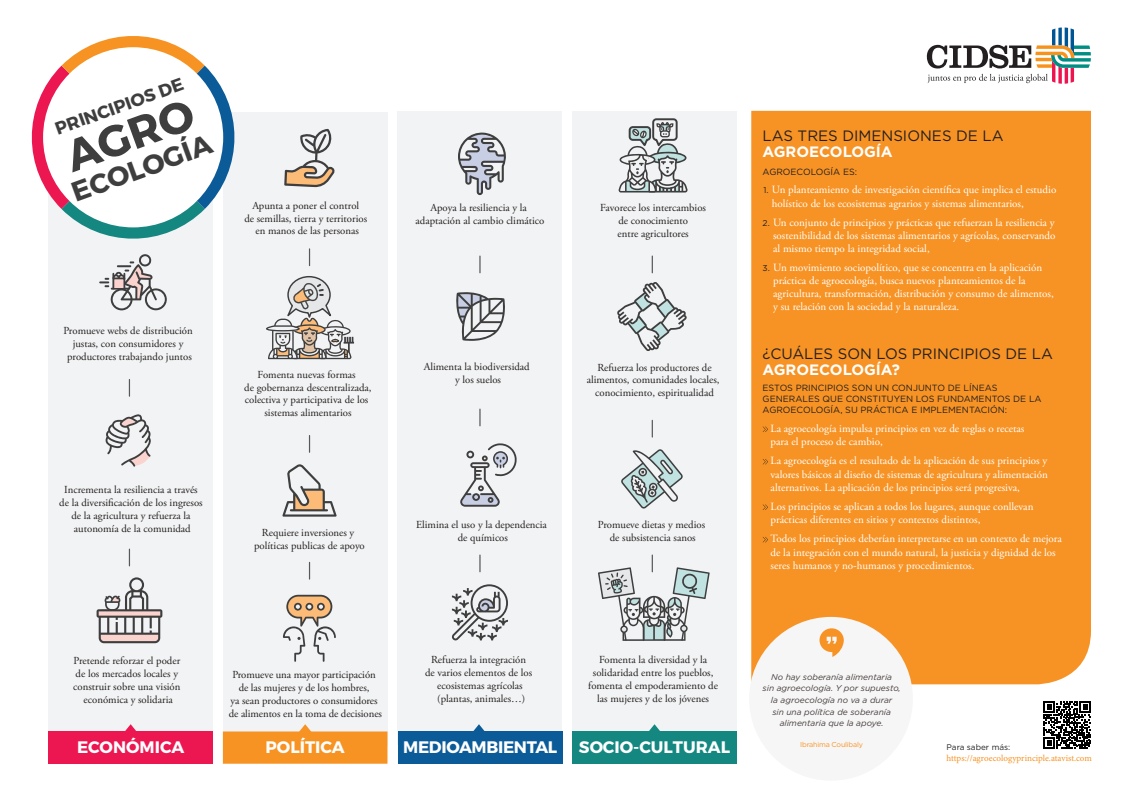
<style>
.page{position:relative;width:1134px;height:794px;background:#fff}
.page>*{position:absolute;margin:0;border:0;box-sizing:border-box;transform-origin:0 0}
.t1{font:700 44.1px "Montserrat";color:#3e3e3f}
.t2{font:700 27.5px "Montserrat";color:#3e3e3f}
.t3{font:700 17.7px "Montserrat";color:#3e3e3f}
.t4{font:700 16.7px "Montserrat";color:#fff}
.t5{font:700 16.7px "Montserrat";letter-spacing:-.02em;color:#fff}
.t6{font:15px "Gotham";color:#231f20}
.t7{font:700 15px "Gotham";color:#fff}
.t8{font:11px/13.2px "Adobe Garamond Pro";color:#fff}
.t9{font:10.7px/12.9px "Adobe Garamond Pro";color:#231f20;text-align:center}
.t10{font:9.1px "Minion Pro";color:#f79324}
.t11{font:9px/10.8px "Gotham";color:#231f20}
.t12{font:italic 8.4px/11.6px "Gotham";color:#453a3a;text-align:center}
.t13{font:8.1px "Gotham";color:#231f20}
.t14{font:7.1px "Gotham";letter-spacing:-.025em;color:#f79324}
.s1{font-family:"Gotham";font-size:8.5px;color:#231f20}
</style>
<div class="page">
<div style="left:751px;top:111px;width:340px;height:573px;background:#f79324"></div>
<svg style="left:763px;top:426px;width:5px;height:6px"></svg>
<svg style="left:763px;top:459px;width:5px;height:5px"></svg>
<svg style="left:763px;top:504px;width:5px;height:6px"></svg>
<svg style="left:763px;top:537px;width:5px;height:5px"></svg>
<div style="left:48px;top:111px;width:165px;height:633px;background:#f2f3f4"></div>
<div style="left:48px;top:731px;width:165px;height:32px;background:#ec1651"></div>
<svg style="left:125px;top:724px;width:11px;height:7px"></svg>
<svg style="left:129px;top:379px;width:1px;height:17px"></svg>
<svg style="left:129px;top:549px;width:1px;height:17px"></svg>
<svg style="left:99px;top:254px;width:68px;height:56px"></svg>
<div style="left:113px;top:278px;width:11px;height:10px;background:#fbd3ce"></div>
<div style="left:112px;top:277px;width:13px;height:12px;border:2px solid #3e3e3f"></div>
<svg style="left:105px;top:414px;width:46px;height:52px"></svg>
<svg style="left:97px;top:577px;width:65px;height:66px"></svg>
<div style="left:223px;top:112px;width:164px;height:633px;background:#f2f3f4"></div>
<svg style="left:282px;top:464px;width:55px;height:52px"></svg>
<svg style="left:283px;top:595px;width:53px;height:67px"></svg>
<svg style="left:284px;top:129px;width:51px;height:58px"></svg>
<svg style="left:309px;top:249px;width:1px;height:17px"></svg>
<svg style="left:309px;top:435px;width:1px;height:17px"></svg>
<svg style="left:309px;top:562px;width:1px;height:17px"></svg>
<svg style="left:223px;top:724px;width:164px;height:39px"></svg>
<svg style="left:31px;top:36px;width:204px;height:203px"></svg>
<div style="left:43px;top:47px;width:180px;height:180px;background:#fff;border-radius:50%"></div>
<div style="left:398px;top:111px;width:164px;height:633px;background:#f2f3f4"></div>
<div style="left:398px;top:731px;width:164px;height:32px;background:#0c5b99"></div>
<svg style="left:479px;top:256px;width:2px;height:17px"></svg>
<svg style="left:479px;top:409px;width:2px;height:17px"></svg>
<svg style="left:479px;top:555px;width:2px;height:17px"></svg>
<svg style="left:458px;top:132px;width:48px;height:63px"></svg>
<svg style="left:456px;top:292px;width:49px;height:49px"></svg>
<svg style="left:452px;top:584px;width:56px;height:56px"></svg>
<svg style="left:473px;top:724px;width:12px;height:7px"></svg>
<svg style="left:460px;top:443px;width:57px;height:64px"></svg>
<svg style="left:266px;top:276px;width:88px;height:83px"></svg>
<div style="left:572px;top:111px;width:165px;height:633px;background:#f2f3f4"></div>
<div style="left:572px;top:731px;width:165px;height:32px;background:#148781"></div>
<svg style="left:652px;top:256px;width:1px;height:17px"></svg>
<svg style="left:652px;top:420px;width:1px;height:17px"></svg>
<svg style="left:617px;top:282px;width:70px;height:69px"></svg>
<svg style="left:621px;top:449px;width:62px;height:59px"></svg>
<svg style="left:649px;top:724px;width:11px;height:7px"></svg>
<div style="left:652px;top:118px;width:26px;height:23px;border:2px solid #3e3e3f;border-radius:3px"></div>
<svg style="left:618px;top:122px;width:69px;height:70px"></svg>
<svg style="left:598px;top:555px;width:112px;height:86px"></svg>
<svg style="left:927px;top:27px;width:164px;height:57px"></svg>
<svg style="left:1043px;top:701px;width:48px;height:48px"></svg>
<div style="left:749px;top:617px;width:164px;height:163px;background:#f6f6f6;border-radius:50%"></div>
<svg style="left:819px;top:628px;width:25px;height:29px"></svg>
<p class="t3" style="left:52px;top:119px;width:137px;rotate:-20deg">PRINCIPIOS DE</p>
<p class="t1" style="left:58px;top:132px;width:135px;rotate:-20deg">AGRO</p>
<p class="t2" style="left:67px;top:177px;width:149px;rotate:-20deg">ECOLOGÍA</p>
<p class="t9" style="left:244px;top:199px;width:124px">Apunta a poner el control<br>de semillas, tierra y territorios en manos de las personas</p>
<p class="t9" style="left:63px;top:325px;width:131px">Promueve webs de distribución justas, con consumidores y productores trabajando juntos</p>
<p class="t9" style="left:59px;top:484px;width:145px">Incrementa la resiliencia a través de la diversificación de los ingresos de la agricultura y refuerza la autonomía de la comunidad</p>
<p class="t9" style="left:244px;top:368px;width:129px">Fomenta nuevas formas<br>de gobernanza descentralizada, colectiva y participativa de los sistemas alimentarios</p>
<p class="t9" style="left:254px;top:526px;width:112px">Requiere inversiones y políticas publicas de apoyo</p>
<p class="t6" style="left:763px;top:126px;width:242px">LAS TRES DIMENSIONES DE LA</p>
<p class="t7" style="left:763px;top:142px;width:132px">AGROECOLOGÍA</p>
<p class="t9" style="left:416px;top:201px;width:130px">Apoya la resiliencia y la adaptación al cambio climático</p>
<p class="t9" style="left:600px;top:201px;width:107px">Favorece los intercambios de conocimiento<br>entre agricultores</p>
<p class="t11" style="left:763px;top:166px;width:96px">AGROECOLOGÍA ES:</p>
<p class="t8" style="left:772px;top:184px;width:286px;text-indent:-8px"><span class="s1">1.</span> Un planteamiento de investigación científica que implica el estudio holístico de los ecosistemas agrarios y sistemas alimentarios,</p>
<p class="t8" style="left:773px;top:216px;width:284px;text-align:justify;text-indent:-10px"><span class="s1">2.</span> Un conjunto de principios y prácticas que refuerzan la resiliencia y sostenibilidad de los sistemas alimentarios y agrícolas, conservando al mismo tiempo la integridad social,</p>
<p class="t8" style="left:773px;top:261px;width:282px;text-indent:-11px"><span class="s1">3.</span> Un movimiento sociopolítico, que se concentra en la aplicación práctica de agroecología, busca nuevos planteamientos de la agricultura, transformación, distribución y consumo de alimentos, y su relación con la sociedad y la naturaleza.</p>
<p class="t9" style="left:424px;top:360px;width:108px">Alimenta la biodiversidad y los suelos</p>
<p class="t9" style="left:587px;top:361px;width:134px">Refuerza los productores de alimentos, comunidades locales, conocimiento, espiritualidad</p>
<p class="t9" style="left:416px;top:518px;width:132px">Elimina el uso y la dependencia de químicos</p>
<p class="t9" style="left:598px;top:518px;width:109px">Promueve dietas y medios de subsistencia sanos</p>
<p class="t6" style="left:763px;top:344px;width:292px">¿CUÁLES SON LOS PRINCIPIOS DE LA</p>
<p class="t7" style="left:763px;top:359px;width:139px">AGROECOLOGÍA?</p>
<p class="t11" style="left:763px;top:382px;width:281px">ESTOS PRINCIPIOS SON UN CONJUNTO DE LÍNEAS<br>GENERALES QUE CONSTITUYEN LOS FUNDAMENTOS DE LA<br>AGROECOLOGÍA, SU PRÁCTICA E IMPLEMENTACIÓN:</p>
<p class="t8" style="left:770px;top:422px;width:255px">La agroecología impulsa principios en vez de reglas o recetas para el proceso de cambio,</p>
<p class="t8" style="left:770px;top:455px;width:279px;text-align:justify">La agroecología es el resultado de la aplicación de sus principios y valores básicos al diseño de sistemas de agricultura y alimentación alternativos. La aplicación de los principios será progresiva,</p>
<p class="t8" style="left:770px;top:500px;width:264px">Los principios se aplican a todos los lugares, aunque conllevan prácticas diferentes en sitios y contextos distintos,</p>
<p class="t8" style="left:770px;top:532px;width:293px">Todos los principios deberían interpretarse en un contexto de mejora de la integración con el mundo natural, la justicia y dignidad de los seres humanos y no-humanos y procedimientos.</p>
<p class="t9" style="left:73px;top:654px;width:109px">Pretende reforzar el poder de los mercados locales y construir sobre una visión económica y solidaria</p>
<p class="t4" style="left:77px;top:737px;width:109px">ECONÓMICA</p>
<p class="t9" style="left:229px;top:668px;width:155px">Promueve una mayor participación de las mujeres y de los hombres,<br>ya sean productores o consumidores de alimentos en la toma de decisiones</p>
<p class="t4" style="left:266px;top:737px;width:81px">POLÍTICA</p>
<p class="t9" style="left:425px;top:653px;width:109px">Refuerza la integración de varios elementos de los ecosistemas agrícolas (plantas, animales…)</p>
<p class="t5" style="left:403px;top:737px;width:156px">MEDIOAMBIENTAL</p>
<p class="t9" style="left:588px;top:653px;width:131px">Fomenta la diversidad y la solidaridad entre los pueblos, fomenta el empoderamiento de las mujeres y de los jóvenes</p>
<p class="t4" style="left:579px;top:737px;width:153px">SOCIO-CULTURAL</p>
<p class="t12" style="left:763px;top:671px;width:140px">No hay soberanía alimentaria<br>sin agroecología. Y por supuesto, la agroecología no va a durar<br>sin una política de soberanía alimentaria que la apoye.</p>
<p class="t14" style="left:800px;top:740px;width:64px">Ibrahima Coulibaly</p>
<p class="t13" style="left:946px;top:742px;width:65px">Para saber más:</p>
<p class="t10" style="left:946px;top:752px;width:147px">https://agroecologyprinciple.atavist.com</p>
</div>
